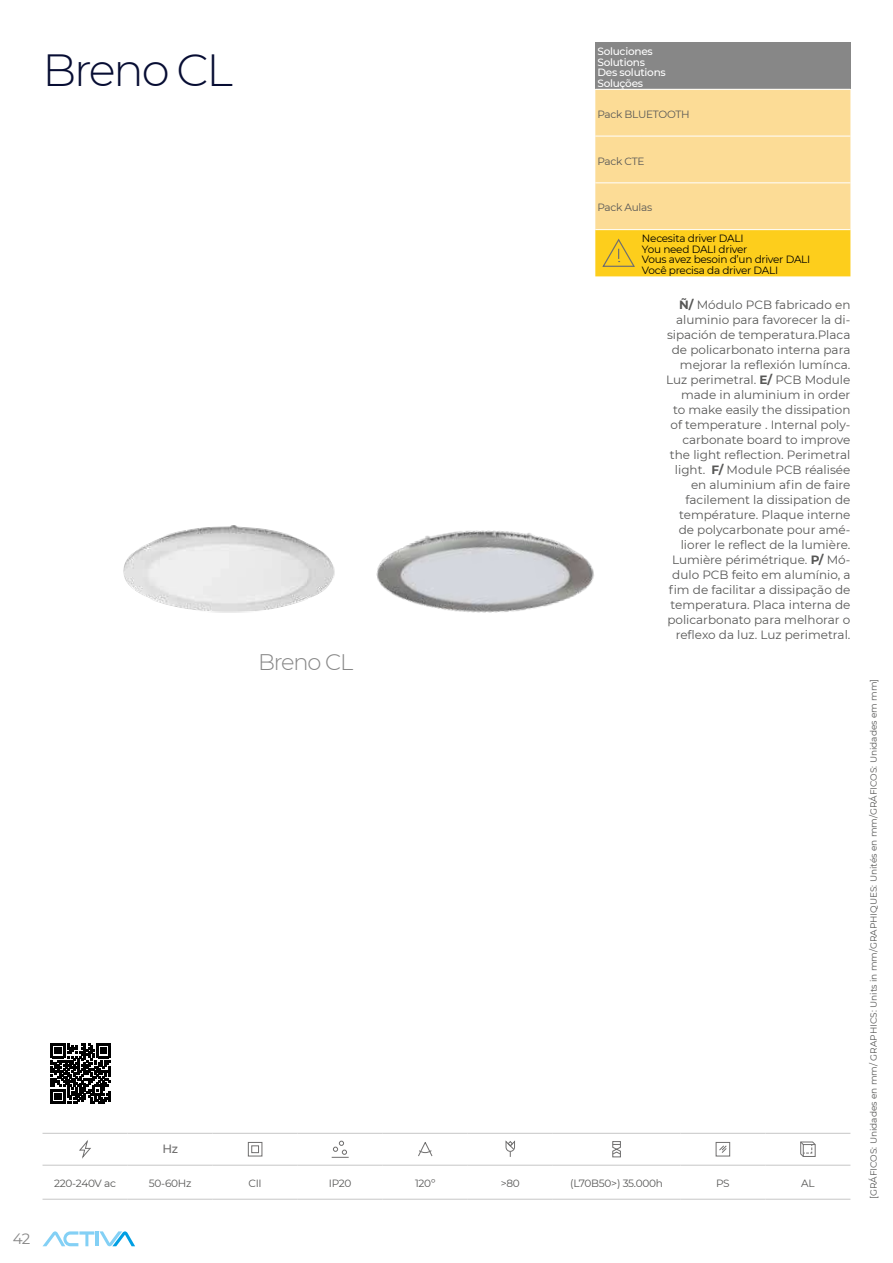
<style>
.page{position:relative;width:893px;height:1263px;background:#fff}
.page>*{position:absolute;margin:0;border:0;box-sizing:border-box;transform-origin:0 0}
.t1{font:300 45px "Montserrat";letter-spacing:-.05em;color:#070d33}
.t2{font:300 22.5px "Montserrat";letter-spacing:-.05em;color:#878787}
.t3{font:15px "Montserrat";color:#878787}
.t4{font:12px/15px "Montserrat";color:#575756;text-align:right}
.t5{font:500 12px "Montserrat";color:#706f6f}
.t6{font:10.5px/10.5px "Montserrat";letter-spacing:-.025em;color:#000}
.t7{font:10.5px "Montserrat";letter-spacing:-.025em;color:#575756}
.t8{font:500 10.5px/10.5px "Montserrat";letter-spacing:-.025em;color:#fff}
.t9{font:9px "Montserrat";color:#575756}
.s1{font-weight:700}
</style>
<div class="page">
<svg style="left:43px;top:1231px;width:92px;height:15px"></svg>
<img style="left:123px;top:525px;width:212px;height:88px">
<img style="left:376px;top:530px;width:218px;height:83px">
<hr style="left:43px;top:1133px;width:85px;height:1px;background:#c6c6c6">
<hr style="left:128px;top:1133px;width:85px;height:1px;background:#c6c6c6">
<hr style="left:213px;top:1133px;width:85px;height:1px;background:#c6c6c6">
<hr style="left:298px;top:1133px;width:85px;height:1px;background:#c6c6c6">
<hr style="left:383px;top:1133px;width:85px;height:1px;background:#c6c6c6">
<hr style="left:468px;top:1133px;width:85px;height:1px;background:#c6c6c6">
<hr style="left:553px;top:1133px;width:127px;height:1px;background:#c6c6c6">
<hr style="left:680px;top:1133px;width:85px;height:1px;background:#c6c6c6">
<hr style="left:765px;top:1133px;width:85px;height:1px;background:#c6c6c6">
<hr style="left:43px;top:1165px;width:85px;height:1px;background:#c6c6c6">
<hr style="left:43px;top:1199px;width:85px;height:1px;background:#c6c6c6">
<hr style="left:128px;top:1165px;width:85px;height:1px;background:#c6c6c6">
<hr style="left:128px;top:1199px;width:85px;height:1px;background:#c6c6c6">
<hr style="left:213px;top:1165px;width:85px;height:1px;background:#c6c6c6">
<hr style="left:213px;top:1199px;width:85px;height:1px;background:#c6c6c6">
<hr style="left:298px;top:1165px;width:85px;height:1px;background:#c6c6c6">
<hr style="left:298px;top:1199px;width:85px;height:1px;background:#c6c6c6">
<hr style="left:383px;top:1165px;width:85px;height:1px;background:#c6c6c6">
<hr style="left:383px;top:1199px;width:85px;height:1px;background:#c6c6c6">
<hr style="left:468px;top:1165px;width:85px;height:1px;background:#c6c6c6">
<hr style="left:468px;top:1199px;width:85px;height:1px;background:#c6c6c6">
<hr style="left:553px;top:1165px;width:127px;height:1px;background:#c6c6c6">
<hr style="left:553px;top:1199px;width:127px;height:1px;background:#c6c6c6">
<hr style="left:680px;top:1165px;width:85px;height:1px;background:#c6c6c6">
<hr style="left:765px;top:1165px;width:85px;height:1px;background:#c6c6c6">
<hr style="left:680px;top:1199px;width:85px;height:1px;background:#c6c6c6">
<hr style="left:765px;top:1199px;width:85px;height:1px;background:#c6c6c6">
<svg style="left:79px;top:1141px;width:12px;height:18px"></svg>
<div style="left:248px;top:1142px;width:14px;height:14px;border:1px solid #706f6f"></div>
<div style="left:251px;top:1145px;width:8px;height:8px;border:1px solid #706f6f"></div>
<svg style="left:332px;top:1141px;width:17px;height:17px"></svg>
<svg style="left:418px;top:1142px;width:15px;height:15px"></svg>
<svg style="left:505px;top:1140px;width:10px;height:17px"></svg>
<svg style="left:612px;top:1141px;width:9px;height:16px"></svg>
<div style="left:716px;top:1142px;width:14px;height:14px;border:1px solid #706f6f"></div>
<svg style="left:719px;top:1145px;width:8px;height:8px"></svg>
<svg style="left:800px;top:1141px;width:16px;height:16px"></svg>
<div style="left:595px;top:43px;width:255px;height:46px;background:#878787"></div>
<svg style="left:595px;top:89px;width:255px;height:187px;background:#fbd97a"></svg>
<svg style="left:51px;top:1043px;width:60px;height:60px"></svg>
<h1 class="t1" style="left:43px;top:40px;width:192px">Breno CL</h1>
<h2 class="t2" style="left:258px;top:647px;width:97px">Breno CL</h2>
<p class="t8" style="left:597px;top:46px;width:70px">Soluciones<br>Solutions<br>Des solutions<br>Soluções</p>
<p class="t7" style="left:597px;top:107px;width:94px">Pack BLUETOOTH</p>
<p class="t7" style="left:597px;top:154px;width:49px">Pack CTE</p>
<p class="t7" style="left:597px;top:200px;width:56px">Pack Aulas</p>
<p class="t6" style="left:642px;top:233px;width:170px">Necesita driver DALI<br>You need DALI driver<br>Vous avez besoin d’un driver DALI<br>Você precisa da driver DALI</p>
<p class="t4" style="left:666px;top:297px;width:186px"><span class="s1">Ñ/</span> Módulo PCB fabricado en aluminio para favorecer la di&shy;sipación de temperatura.Placa de policarbonato interna para mejorar la reflexión lumínca.<br>Luz perimetral. <span class="s1">E/</span> PCB Module made in aluminium in order to make easily the dissipation of temperature . Internal poly&shy;carbonate board to improve the light reflection. Perimetral light. <span class="s1">F/</span> Module PCB réalisée en aluminium afin de faire facilement la dissipation de température. Plaque interne de polycarbonate pour amé&shy;liorer le reflect de la lumière.<br>Lumière périmétrique. <span class="s1">P/</span> Mó&shy;dulo PCB feito em alumínio, a fim de facilitar a dissipação de temperatura. Placa interna de policarbonato para melhorar o reflexo da luz. Luz perimetral.</p>
<p class="t3" style="left:13px;top:1229px;width:19px">42</p>
<p class="t5" style="left:163px;top:1140px;width:17px">Hz</p>
<p class="t7" style="left:54px;top:1176px;width:63px">220-240V ac</p>
<p class="t7" style="left:149px;top:1176px;width:44px">50-60Hz</p>
<p class="t7" style="left:248px;top:1176px;width:15px">CII</p>
<p class="t7" style="left:329px;top:1176px;width:24px">IP20</p>
<p class="t7" style="left:415px;top:1176px;width:22px">120º</p>
<p class="t7" style="left:501px;top:1176px;width:21px">&gt;80</p>
<p class="t7" style="left:570px;top:1176px;width:94px">(L70B50&gt;) 35.000h</p>
<p class="t7" style="left:716px;top:1176px;width:15px">PS</p>
<p class="t7" style="left:801px;top:1176px;width:15px">AL</p>
<p class="t9" style="left:867px;top:1199px;width:522px;rotate:-90deg">[GRÁFICOS: Unidades en mm/ GRAPHICS: Units in mm/GRAPHIQUES: Unités en mm/GRÁFICOS: Unidades em mm]</p>
</div>
